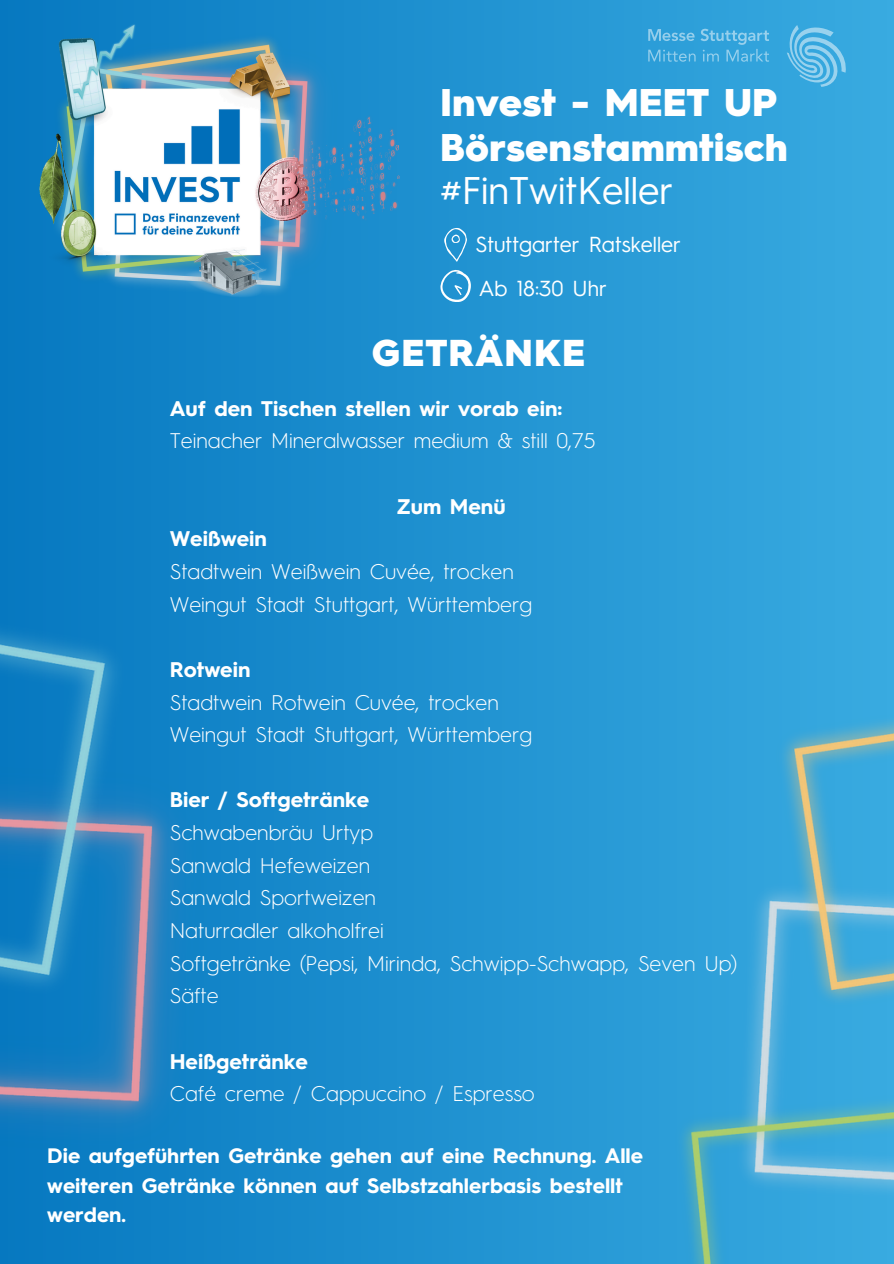
<style>
.page{position:relative;width:894px;height:1264px;background:#fff}
.page>*{position:absolute;margin:0;border:0;box-sizing:border-box;transform-origin:0 0}
.t1{font:900 38.7px "Hurme Geometric Sans 3";color:#fff}
.t2{font:38.7px "Hurme Geometric Sans 3";color:#fff}
.t3{font:900 37.5px "Hurme Geometric Sans 3";letter-spacing:.03em;color:#fff}
.t4{font:21.75px "Hurme Geometric Sans 3";color:#fff}
.t5{font:300 21.3px "Hurme Geometric Sans 3";color:#fff}
.t6{font:700 21.3px "Hurme Geometric Sans 3";color:#fff}
.t7{font:700 21px/29.2px "Hurme Geometric Sans 3";color:#fff}
</style>
<div class="page">
<div style="left:0;top:0;width:893px;height:1263px;background:linear-gradient(to right,#0678c0,#39abe1)"></div>
<svg style="left:648px;top:29px;width:120px;height:33px;background:#46abde"></svg>
<svg style="left:786px;top:25px;width:59px;height:62px;background:#58b6e3"></svg>
<img style="left:0;top:750px;width:214px;height:406px">
<img style="left:0;top:579px;width:133px;height:424px">
<img style="left:730px;top:876px;width:163px;height:214px">
<img style="left:770px;top:688px;width:123px;height:324px">
<img style="left:671px;top:1090px;width:222px;height:173px">
<svg style="left:440px;top:269px;width:30px;height:32px"></svg>
<svg style="left:444px;top:228px;width:22px;height:34px"></svg>
<img style="left:29px;top:23px;width:371px;height:277px">
<p class="t1" style="left:440px;top:79px;width:338px">Invest - MEET UP</p>
<p class="t1" style="left:440px;top:125px;width:349px">Börsenstammtisch</p>
<p class="t2" style="left:440px;top:168px;width:234px">#FinTwitKeller</p>
<h2 class="t4" style="left:475px;top:231px;width:207px">Stuttgarter Ratskeller</h2>
<h3 class="t4" style="left:479px;top:275px;width:129px">Ab 18:30 Uhr</h3>
<p class="t3" style="left:372px;top:330px;width:215px">GETRÄNKE</p>
<p class="t6" style="left:170px;top:395px;width:394px">Auf den Tischen stellen wir vorab ein:</p>
<h1 class="t5" style="left:170px;top:428px;width:427px">Teinacher Mineralwasser medium &amp; still 0,75</h1>
<p class="t6" style="left:397px;top:493px;width:110px">Zum Menü</p>
<p class="t6" style="left:170px;top:526px;width:99px">Weißwein</p>
<p class="t5" style="left:170px;top:558px;width:345px">Stadtwein Weißwein Cuvée, trocken</p>
<p class="t5" style="left:170px;top:591px;width:364px">Weingut Stadt Stuttgart, Württemberg</p>
<p class="t6" style="left:170px;top:656px;width:82px">Rotwein</p>
<p class="t5" style="left:170px;top:689px;width:330px">Stadtwein Rotwein Cuvée, trocken</p>
<p class="t5" style="left:170px;top:722px;width:364px">Weingut Stadt Stuttgart, Württemberg</p>
<p class="t6" style="left:170px;top:787px;width:201px">Bier / Softgetränke</p>
<p class="t5" style="left:170px;top:819px;width:205px">Schwabenbräu Urtyp</p>
<p class="t5" style="left:170px;top:852px;width:202px">Sanwald Hefeweizen</p>
<p class="t5" style="left:170px;top:885px;width:208px">Sanwald Sportweizen</p>
<p class="t5" style="left:170px;top:917px;width:215px">Naturradler alkoholfrei</p>
<p class="t5" style="left:170px;top:950px;width:569px">Softgetränke (Pepsi, Mirinda, Schwipp-Schwapp, Seven Up)</p>
<p class="t5" style="left:170px;top:983px;width:50px">Säfte</p>
<p class="t6" style="left:170px;top:1048px;width:140px">Heißgetränke</p>
<p class="t5" style="left:170px;top:1080px;width:366px">Café creme / Cappuccino / Espresso</p>
<h2 class="t7" style="left:47px;top:1141px;width:597px">Die aufgeführten Getränke gehen auf eine Rechnung. Alle weiteren Getränke können auf Selbstzahlerbasis bestellt werden.</h2>
</div>
